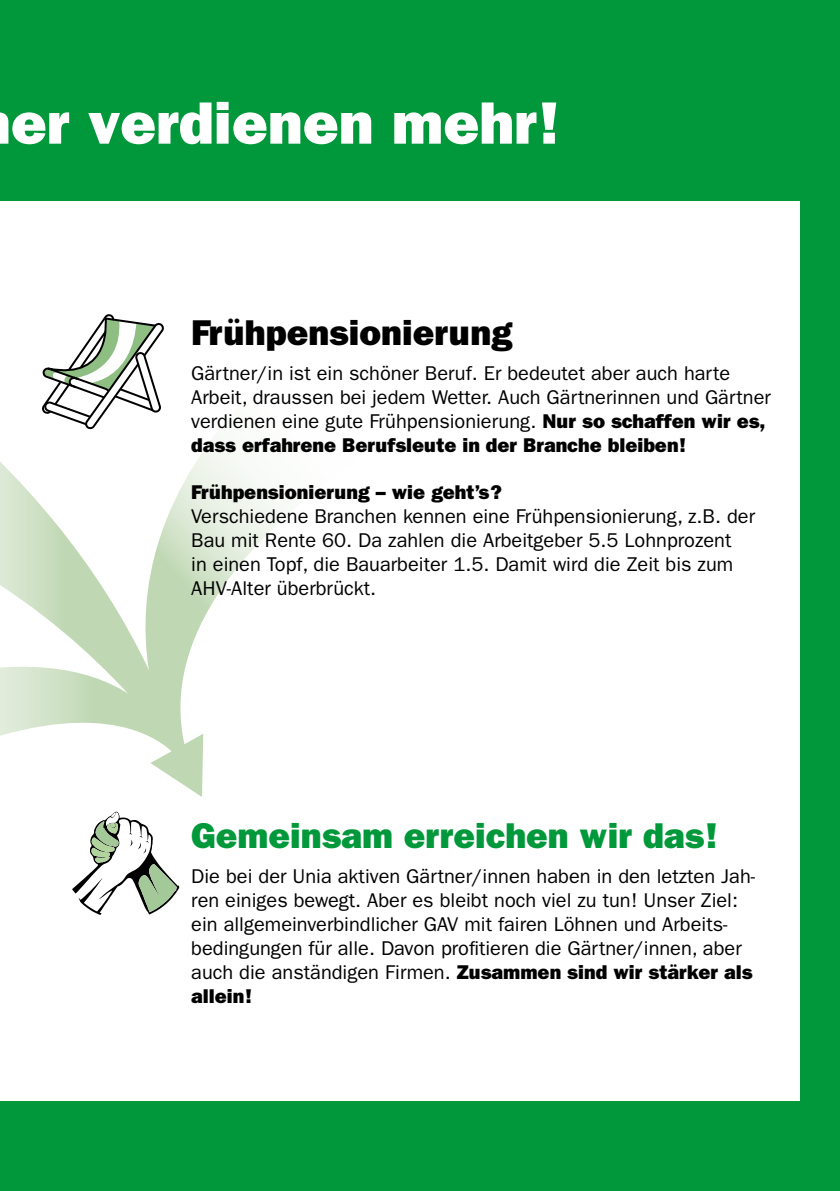
<style>
.page{position:relative;width:840px;height:1191px;background:#fff}
.page>*{position:absolute;margin:0;border:0;box-sizing:border-box;transform-origin:0 0}
.t1{font:800 60px "Franklin Gothic LT Pro";color:#fff}
.t2{font:800 36px "Franklin Gothic LT Pro";color:#00983a}
.t3{font:800 36px "Franklin Gothic LT Pro";color:#000}
.t4{font:20px/24px "Franklin Gothic LT Pro";color:#000}
.t5{font:800 20px "Franklin Gothic LT Pro";color:#000}
.s1{font-weight:800}
</style>
<div class="page">
<svg style="left:0;top:462px;width:36px;height:148px"></svg>
<svg style="left:36px;top:429px;width:250px;height:311px"></svg>
<div style="left:0;top:0;width:839px;height:200px;background:#00983a"></div>
<div style="left:799px;top:179px;width:40px;height:1012px;background:#00983a"></div>
<svg style="left:42px;top:314px;width:122px;height:115px"></svg>
<svg style="left:0;top:667px;width:203px;height:130px"></svg>
<div style="left:0;top:1101px;width:839px;height:90px;background:#00983a"></div>
<svg style="left:72px;top:811px;width:107px;height:104px"></svg>
<h1 class="t1" style="left:11px;top:88px;width:549px">er verdienen mehr!</h1>
<h2 class="t3" style="left:191px;top:311px;width:322px">Frühpensionierung</h2>
<p class="t4" style="left:191px;top:361px;width:580px">Gärtner/in ist ein schöner Beruf. Er bedeutet aber auch harte Arbeit, draussen bei jedem Wetter. Auch Gärtnerinnen und Gärtner verdienen eine gute Frühpensionierung. <span class="s1">Nur so schaffen wir es, dass erfahrene Berufsleute in der Branche bleiben!</span></p>
<p class="t5" style="left:191px;top:480px;width:312px">Frühpensionierung – wie geht’s?</p>
<p class="t4" style="left:191px;top:504px;width:565px">Verschiedene Branchen kennen eine Frühpensionierung, z.B. der Bau mit Rente 60. Da zahlen die Arbeitgeber 5.5 Lohnprozent<br>in einen Topf, die Bauarbeiter 1.5. Damit wird die Zeit bis zum AHV-Alter überbrückt.</p>
<h2 class="t2" style="left:191px;top:814px;width:527px">Gemeinsam erreichen wir das!</h2>
<p class="t4" style="left:191px;top:864px;width:565px">Die bei der Unia aktiven Gärtner/innen haben in den letzten Jah&shy;ren einiges bewegt. Aber es bleibt noch viel zu tun! Unser Ziel: ein allgemeinverbindlicher GAV mit fairen Löhnen und Arbeits&shy;bedingungen für alle. Davon profitieren die Gärtner/innen, aber auch die anständigen Firmen. <span class="s1">Zusammen sind wir stärker als allein!</span></p>
</div>
